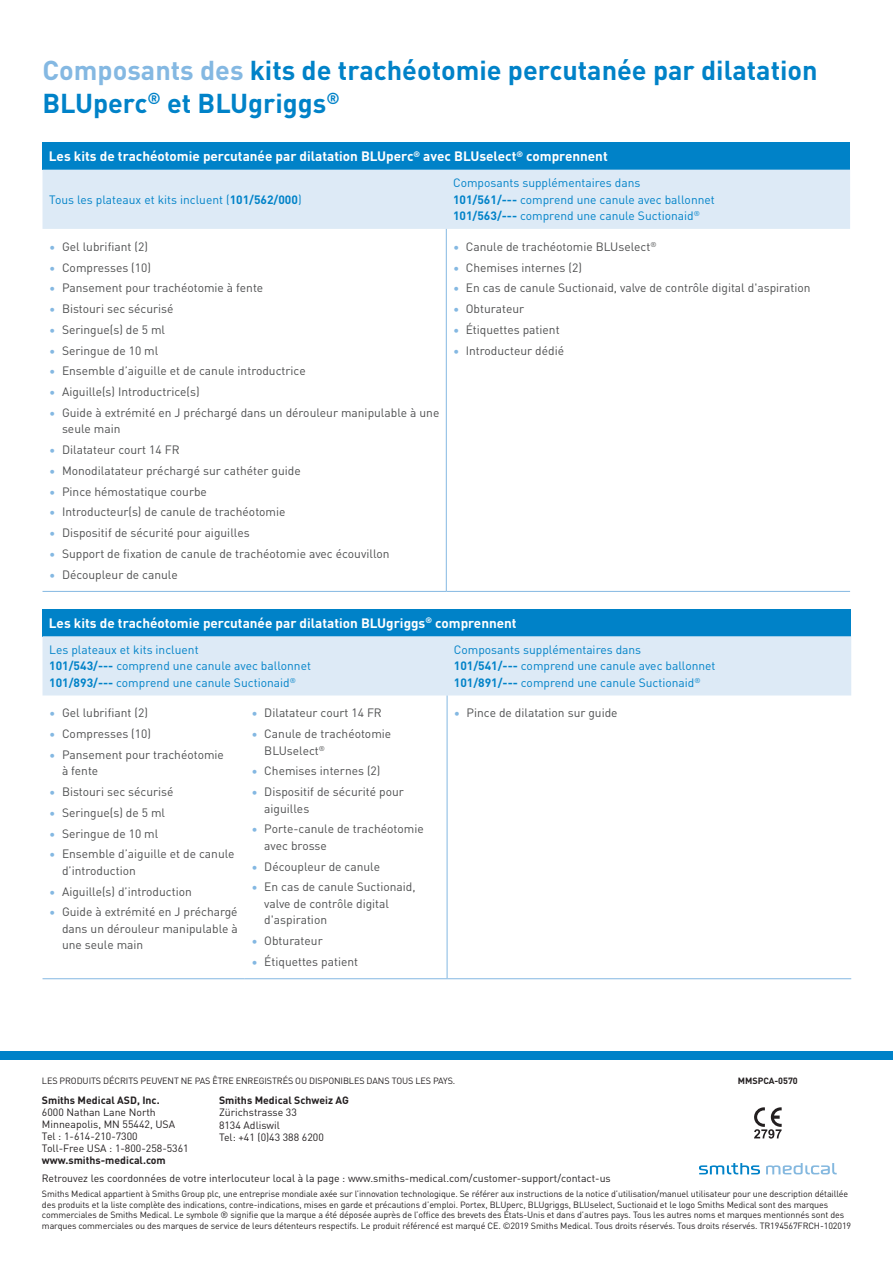
<style>
.page{position:relative;width:893px;height:1263px;background:#fff}
.page>*{position:absolute;margin:0;border:0;box-sizing:border-box;transform-origin:0 0}
.t1{font:700 27px/32.4px "DINOT";color:#0082c8}
.t2{font:700 13.5px "DINOT";color:#fff}
.t3{font:12px/16.5px "DINOT";color:#4e4f50}
.t4{font:12px/16.5px "DINOT";color:#0082c8}
.t5{font:10.5px/12px "DINOT";color:#231f20}
.t6{font:700 10.5px "DINOT";color:#231f20}
.t7{font:9px/10.5px "DINOT";letter-spacing:-.01em;color:#231f20}
.t8{font:700 9px "DINOT";color:#231f20}
.s1{color:#84b8e2}
.s2{font-weight:700}
</style>
<div class="page">
<svg style="left:699px;top:1163px;width:61px;height:11px"></svg>
<svg style="left:766px;top:1163px;width:71px;height:11px"></svg>
<div style="left:43px;top:142px;width:807px;height:28px;background:#0082c8"></div>
<div style="left:43px;top:170px;width:807px;height:59px;background:#ddeaf6"></div>
<hr style="left:446px;top:229px;width:1px;height:362px;background:#84b8e2">
<hr style="left:43px;top:591px;width:403px;height:1px;background:#84b8e2">
<hr style="left:446px;top:591px;width:404px;height:1px;background:#84b8e2">
<div style="left:43px;top:609px;width:808px;height:27px;background:#0082c8"></div>
<div style="left:43px;top:636px;width:808px;height:59px;background:#ddeaf6"></div>
<hr style="left:447px;top:695px;width:1px;height:283px;background:#84b8e2">
<hr style="left:43px;top:978px;width:202px;height:1px;background:#84b8e2">
<hr style="left:245px;top:978px;width:202px;height:1px;background:#84b8e2">
<hr style="left:447px;top:978px;width:404px;height:1px;background:#84b8e2">
<div style="left:0;top:1051px;width:893px;height:9px;background:#0082c8"></div>
<svg style="left:754px;top:1107px;width:28px;height:31px"></svg>
<h1 class="t1" style="left:43px;top:53px;width:777px"><span class="s1">Composants des</span> kits de trachéotomie percutanée par dilatation<br>BLUperc<sup>®</sup> et BLUgriggs<sup>®</sup></h1>
<p class="t2" style="left:49px;top:146px;width:560px">Les kits de trachéotomie percutanée par dilatation BLUperc<sup>®</sup> avec BLUselect<sup>®</sup> comprennent</p>
<p class="t4" style="left:49px;top:190px;width:254px">Tous les plateaux et kits incluent (<span class="s2">101/562/000</span>)</p>
<p class="t4" style="left:453px;top:174px;width:263px">Composants supplémentaires dans<br><span class="s2">101/561/---</span> comprend une canule avec ballonnet<br><span class="s2">101/563/---</span> comprend une canule Suctionaid<sup>®</sup></p>
<p class="t3" style="left:49px;top:237px;width:100px"><span class="s1">•</span> Gel lubrifiant (2)</p>
<p class="t3" style="left:49px;top:258px;width:103px"><span class="s1">•</span> Compresses (10)</p>
<p class="t3" style="left:49px;top:279px;width:215px"><span class="s1">•</span> Pansement pour trachéotomie à fente</p>
<p class="t3" style="left:49px;top:300px;width:126px"><span class="s1">•</span> Bistouri sec sécurisé</p>
<p class="t3" style="left:49px;top:320px;width:117px"><span class="s1">•</span> Seringue(s) de 5 ml</p>
<p class="t3" style="left:49px;top:341px;width:111px"><span class="s1">•</span> Seringue de 10 ml</p>
<p class="t3" style="left:49px;top:362px;width:258px"><span class="s1">•</span> Ensemble d’aiguille et de canule introductrice</p>
<p class="t3" style="left:49px;top:383px;width:152px"><span class="s1">•</span> Aiguille(s) Introductrice(s)</p>
<p class="t3" style="left:62px;top:403px;width:379px;text-indent:-13px"><span class="s1">•</span> Guide à extrémité en J préchargé dans un dérouleur manipulable à une seule main</p>
<p class="t3" style="left:49px;top:441px;width:132px"><span class="s1">•</span> Dilatateur court 14 FR</p>
<p class="t3" style="left:49px;top:461px;width:253px"><span class="s1">•</span> Monodilatateur préchargé sur cathéter guide</p>
<p class="t3" style="left:49px;top:482px;width:159px"><span class="s1">•</span> Pince hémostatique courbe</p>
<p class="t3" style="left:49px;top:503px;width:238px"><span class="s1">•</span> Introducteur(s) de canule de trachéotomie</p>
<p class="t3" style="left:49px;top:524px;width:202px"><span class="s1">•</span> Dispositif de sécurité pour aiguilles</p>
<p class="t3" style="left:49px;top:544px;width:342px"><span class="s1">•</span> Support de fixation de canule de trachéotomie avec écouvillon</p>
<p class="t3" style="left:49px;top:565px;width:130px"><span class="s1">•</span> Découpleur de canule</p>
<p class="t3" style="left:453px;top:237px;width:205px"><span class="s1">•</span> Canule de trachéotomie BLUselect<sup>®</sup></p>
<p class="t3" style="left:453px;top:258px;width:130px"><span class="s1">•</span> Chemises internes (2)</p>
<p class="t3" style="left:453px;top:279px;width:359px"><span class="s1">•</span> En cas de canule Suctionaid, valve de contrôle digital d'aspiration</p>
<p class="t3" style="left:453px;top:300px;width:73px"><span class="s1">•</span> Obturateur</p>
<p class="t3" style="left:453px;top:320px;width:108px"><span class="s1">•</span> Étiquettes patient</p>
<p class="t3" style="left:453px;top:341px;width:113px"><span class="s1">•</span> Introducteur dédié</p>
<p class="t2" style="left:49px;top:612px;width:469px">Les kits de trachéotomie percutanée par dilatation BLUgriggs<sup>®</sup> comprennent</p>
<p class="t4" style="left:49px;top:641px;width:263px">Les plateaux et kits incluent<br><span class="s2">101/543/---</span> comprend une canule avec ballonnet<br><span class="s2">101/893/---</span> comprend une canule Suctionaid<sup>®</sup></p>
<p class="t4" style="left:454px;top:641px;width:263px">Composants supplémentaires dans<br><span class="s2">101/541/---</span> comprend une canule avec ballonnet<br><span class="s2">101/891/---</span> comprend une canule Suctionaid<sup>®</sup></p>
<p class="t3" style="left:49px;top:704px;width:100px"><span class="s1">•</span> Gel lubrifiant (2)</p>
<p class="t3" style="left:49px;top:725px;width:103px"><span class="s1">•</span> Compresses (10)</p>
<p class="t3" style="left:62px;top:746px;width:163px;text-indent:-13px"><span class="s1">•</span> Pansement pour trachéotomie à fente</p>
<p class="t3" style="left:49px;top:783px;width:126px"><span class="s1">•</span> Bistouri sec sécurisé</p>
<p class="t3" style="left:49px;top:803px;width:117px"><span class="s1">•</span> Seringue(s) de 5 ml</p>
<p class="t3" style="left:49px;top:824px;width:111px"><span class="s1">•</span> Seringue de 10 ml</p>
<p class="t3" style="left:62px;top:845px;width:174px;text-indent:-13px"><span class="s1">•</span> Ensemble d’aiguille et de canule d’introduction</p>
<p class="t3" style="left:49px;top:882px;width:144px"><span class="s1">•</span> Aiguille(s) d’introduction</p>
<p class="t3" style="left:62px;top:903px;width:177px;text-align:justify;text-indent:-13px"><span class="s1">•</span> Guide à extrémité en J préchargé dans un dérouleur manipulable à une seule main</p>
<p class="t3" style="left:252px;top:704px;width:132px"><span class="s1">•</span> Dilatateur court 14 FR</p>
<p class="t3" style="left:264px;top:725px;width:128px;text-indent:-13px"><span class="s1">•</span> Canule de trachéotomie<br>BLUselect<sup>®</sup></p>
<p class="t3" style="left:252px;top:762px;width:130px"><span class="s1">•</span> Chemises internes (2)</p>
<p class="t3" style="left:264px;top:783px;width:141px;text-indent:-13px"><span class="s1">•</span> Dispositif de sécurité pour aiguilles</p>
<p class="t3" style="left:264px;top:820px;width:161px;text-indent:-13px"><span class="s1">•</span> Porte-canule de trachéotomie avec brosse</p>
<p class="t3" style="left:252px;top:857px;width:130px"><span class="s1">•</span> Découpleur de canule</p>
<p class="t3" style="left:264px;top:878px;width:153px;text-indent:-13px"><span class="s1">•</span> En cas de canule Suctionaid, valve de contrôle digital d'aspiration</p>
<p class="t3" style="left:252px;top:932px;width:73px"><span class="s1">•</span> Obturateur</p>
<p class="t3" style="left:252px;top:952px;width:108px"><span class="s1">•</span> Étiquettes patient</p>
<p class="t3" style="left:454px;top:704px;width:165px"><span class="s1">•</span> Pince de dilatation sur guide</p>
<p class="t7" style="left:42px;top:1074px;width:415px">LES PRODUITS DÉCRITS PEUVENT NE PAS ÊTRE ENREGISTRÉS OU DISPONIBLES DANS TOUS LES PAYS.</p>
<p class="t6" style="left:42px;top:1092px;width:119px">Smiths Medical ASD, Inc.</p>
<p class="t5" style="left:42px;top:1106px;width:148px">6000 Nathan Lane North<br>Minneapolis, MN 55442, USA<br>Tel : 1-614-210-7300<br>Toll-Free USA : 1-800-258-5361</p>
<p class="t6" style="left:42px;top:1152px;width:125px">www.smiths-medical.com</p>
<p class="t5" style="left:42px;top:1171px;width:570px">Retrouvez les coordonnées de votre interlocuteur local à la page : www.smiths-medical.com/customer-support/contact-us</p>
<p class="t7" style="left:42px;top:1188px;width:811px">Smiths Medical appartient à Smiths Group plc, une entreprise mondiale axée sur l’innovation technologique. Se référer aux instructions de la notice d’utilisation/manuel utilisateur pour une description détaillée des produits et la liste complète des indications, contre-indications, mises en garde et précautions d’emploi. Portex, BLUperc, BLUgriggs, BLUselect, Suctionaid et le logo Smiths Medical sont des marques commerciales de Smiths Medical. Le symbole ® signifie que la marque a été déposée auprès de l’office des brevets des États-Unis et dans d’autres pays. Tous les autres noms et marques mentionnés sont des marques commerciales ou des marques de service de leurs détenteurs respectifs. Le produit référencé est marqué CE. ©2019 Smiths Medical. Tous droits réservés. Tous droits réservés. TR194567FRCH-102019</p>
<p class="t8" style="left:738px;top:1073px;width:62px">MMSPCA-0570</p>
<p class="t6" style="left:219px;top:1092px;width:131px">Smiths Medical Schweiz AG</p>
<p class="t5" style="left:219px;top:1106px;width:106px">Zürichstrasse 33<br>8134 Adliswil<br>Tel: +41 (0)43 388 6200</p>
</div>
